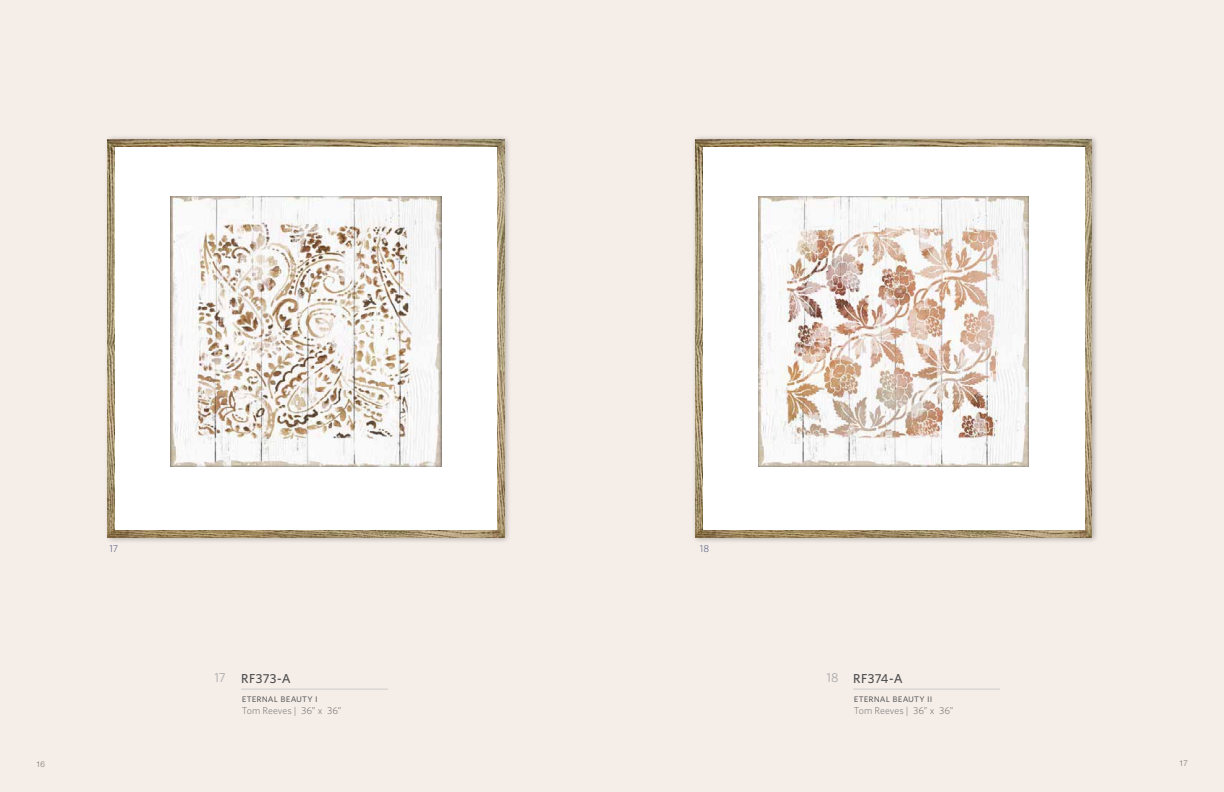
<style>
.page{position:relative;width:1224px;height:792px;background:#f5ede7}
.page>*{position:absolute;margin:0;border:0;box-sizing:border-box;transform-origin:0 0}
.t1{font:500 13px "Whitney";letter-spacing:.03em;color:#4d4d4f}
.t2{font:11px "Whitney Book SC";letter-spacing:.005em;color:#58595b}
.t3{font:300 10px "Whitney";color:#6d6e71}
.t4{font:300 10px "Whitney";color:#3b4874}
.t5{font:300 8px "Helvetica Neue";color:#636466}
.s1{font-weight:400;color:#a7a9ac}
.s2{color:#636466}
</style>
<div class="page">
<div style="left:104px;top:135px;width:407px;height:409px;background:#000;opacity:.3"></div>
<img style="left:108px;top:140px;width:396px;height:397px">
<div style="left:116px;top:148px;width:381px;height:382px;background:#fff"></div>
<div style="left:170px;top:196px;width:272px;height:272px;background:#000;opacity:.56"></div>
<div style="left:691px;top:135px;width:408px;height:409px;background:#000;opacity:.3"></div>
<img style="left:695px;top:140px;width:396px;height:397px">
<div style="left:703px;top:148px;width:382px;height:382px;background:#fff"></div>
<div style="left:757px;top:196px;width:272px;height:272px;background:#000;opacity:.56"></div>
<hr style="left:241px;top:689px;width:147px;height:1px;background:#ccc">
<hr style="left:853px;top:689px;width:147px;height:1px;background:#ccc">
<p class="t4" style="left:109px;top:542px;width:10px">17</p>
<p class="t4" style="left:700px;top:542px;width:11px">18</p>
<h1 class="t1" style="left:215px;top:670px;width:78px"><span class="s1">17</span> RF373-A</h1>
<h1 class="t1" style="left:827px;top:670px;width:78px"><span class="s1">18</span> RF374-A</h1>
<p class="t2" style="left:242px;top:692px;width:77px">eternal beauty i</p>
<p class="t3" style="left:242px;top:704px;width:101px">Tom Reeves | <span class="s2">36” x 36”</span></p>
<p class="t2" style="left:854px;top:692px;width:80px">eternal beauty ii</p>
<p class="t3" style="left:854px;top:704px;width:101px">Tom Reeves | <span class="s2">36” x 36”</span></p>
<p class="t5" style="left:36px;top:757px;width:10px">16</p>
<p class="t5" style="left:1179px;top:757px;width:10px">17</p>
</div>
